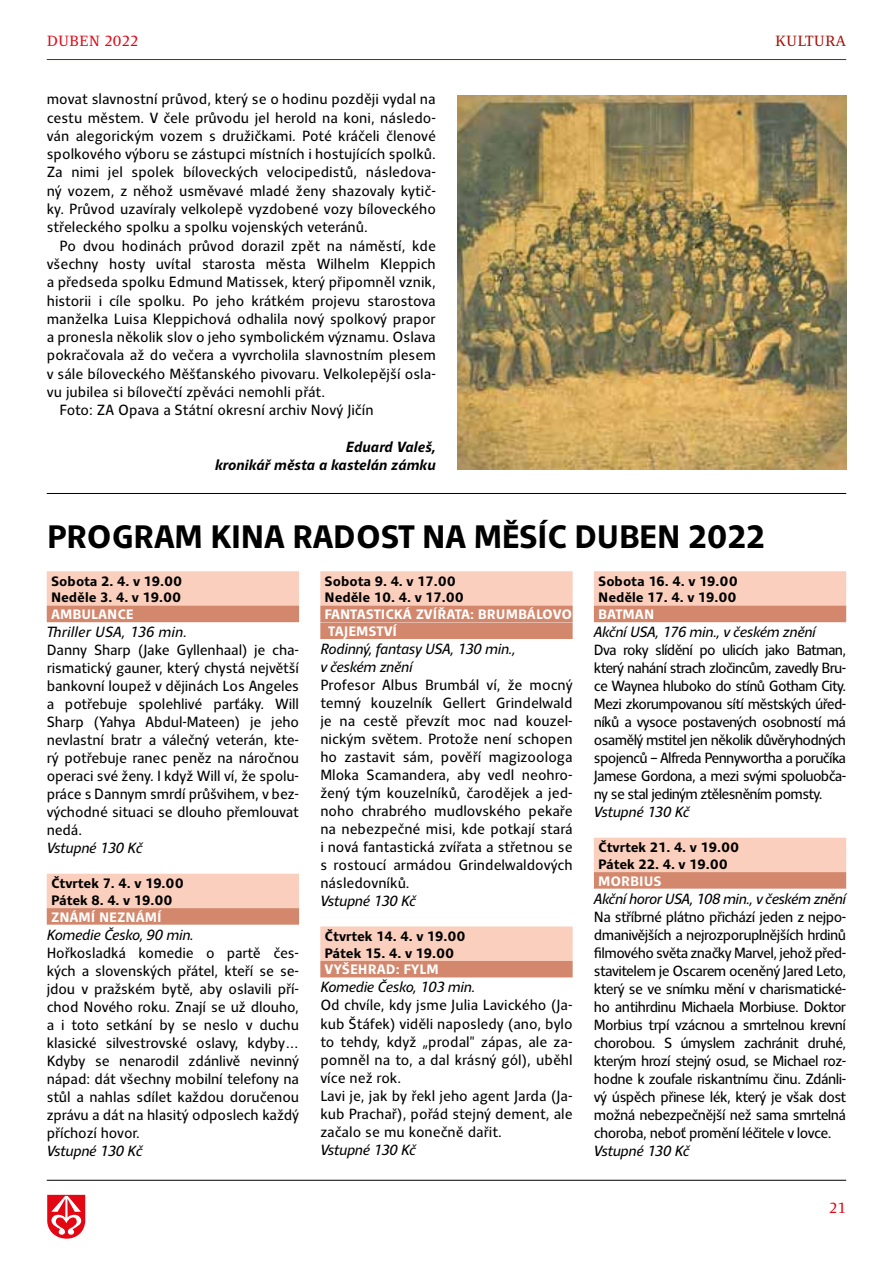
<style>
.page{position:relative;width:893px;height:1263px;background:#fff}
.page>*{position:absolute;margin:0;border:0;box-sizing:border-box;transform-origin:0 0}
.t1{font:700 33px "Clara Sans";letter-spacing:-.025em;color:#000}
.t2{font:15px/18px "Clara Sans";color:#000;text-align:justify;scale:.95 1}
.t3{font:italic 15px/18px "Clara Sans";letter-spacing:-.03em;color:#000;scale:.95 1}
.t4{font:italic 700 15px/18.3px "Clara Sans";color:#000;text-align:right;scale:.95 1}
.t5{font:italic 15px "Clara Sans";color:#000;scale:.95 1}
.t6{font:15px "Clara Serif";color:#e30613}
.t7{font:15px "Clara Serif";color:#a51008}
.t8{font:700 13.8px/16.8px "Clara Sans";color:#000}
.t9{font:700 13.8px/16.8px "Clara Sans";color:#fff}
</style>
<div class="page">
<hr style="left:47px;top:1180px;width:799px;height:1px;background:#000">
<svg style="left:47px;top:1195px;width:38px;height:44px"></svg>
<hr style="left:47px;top:59px;width:799px;height:1px;background:#a51008">
<img style="left:457px;top:95px;width:389px;height:375px">
<hr style="left:47px;top:493px;width:799px;height:1px;background:#000">
<div style="left:47px;top:571px;width:252px;height:18px;background:#facfbd"></div>
<div style="left:47px;top:588px;width:252px;height:18px;background:#facfbd"></div>
<div style="left:47px;top:606px;width:252px;height:16px;background:#d3876c"></div>
<div style="left:47px;top:874px;width:252px;height:18px;background:#facfbd"></div>
<div style="left:47px;top:890px;width:252px;height:18px;background:#facfbd"></div>
<div style="left:47px;top:908px;width:252px;height:17px;background:#d3876c"></div>
<div style="left:320px;top:571px;width:253px;height:18px;background:#facfbd"></div>
<div style="left:320px;top:588px;width:253px;height:18px;background:#facfbd"></div>
<div style="left:320px;top:606px;width:253px;height:16px;background:#d3876c"></div>
<div style="left:320px;top:622px;width:253px;height:17px;background:#d3876c"></div>
<div style="left:320px;top:926px;width:253px;height:18px;background:#facfbd"></div>
<div style="left:320px;top:943px;width:253px;height:18px;background:#facfbd"></div>
<div style="left:320px;top:961px;width:253px;height:16px;background:#d3876c"></div>
<div style="left:594px;top:571px;width:252px;height:18px;background:#facfbd"></div>
<div style="left:594px;top:588px;width:252px;height:18px;background:#facfbd"></div>
<div style="left:594px;top:606px;width:252px;height:16px;background:#d3876c"></div>
<div style="left:594px;top:838px;width:252px;height:18px;background:#facfbd"></div>
<div style="left:594px;top:854px;width:252px;height:18px;background:#facfbd"></div>
<div style="left:594px;top:872px;width:252px;height:17px;background:#d3876c"></div>
<p class="t6" style="left:47px;top:33px;width:93px">DUBEN 2022</p>
<p class="t2" style="left:47px;top:90px;width:411px">movat slavnostní průvod, který se o hodinu později vydal na cestu městem. V čele průvodu jel herold na koni, následo&shy;ván alegorickým vozem s družičkami. Poté kráčeli členové spolkového výboru se zástupci místních i hostujících spolků.<br>Za nimi jel spolek bíloveckých velocipedistů, následova&shy;ný vozem, z něhož usměvavé mladé ženy shazovaly kytič&shy;ky. Průvod uzavíraly velkolepě vyzdobené vozy bíloveckého střeleckého spolku a spolku vojenských veteránů.</p>
<p class="t2" style="left:60px;top:237px;width:398px">Po dvou hodinách průvod dorazil zpět na náměstí, kde</p>
<p class="t2" style="left:47px;top:255px;width:411px">všechny hosty uvítal starosta města Wilhelm Kleppich</p>
<p class="t2" style="left:47px;top:273px;width:411px">a předseda spolku Edmund Matissek, který připomněl vznik,</p>
<p class="t2" style="left:47px;top:292px;width:411px">historii i cíle spolku. Po jeho krátkém projevu starostova</p>
<p class="t2" style="left:47px;top:310px;width:411px">manželka Luisa Kleppichová odhalila nový spolkový prapor</p>
<p class="t2" style="left:47px;top:328px;width:411px">a pronesla několik slov o jeho symbolickém významu. Oslava</p>
<p class="t2" style="left:47px;top:347px;width:411px">pokračovala až do večera a vyvrcholila slavnostním plesem</p>
<p class="t2" style="left:47px;top:365px;width:411px">v sále bíloveckého Měšťanského pivovaru. Velkolepější osla-</p>
<p class="t2" style="left:47px;top:383px;width:294px">vu jubilea si bílovečtí zpěváci nemohli přát.</p>
<p class="t2" style="left:60px;top:401px;width:332px">Foto: ZA Opava a Státní okresní archiv Nový Jičín</p>
<p class="t4" style="left:215px;top:438px;width:234px">Eduard Valeš,<br>kronikář města a kastelán zámku</p>
<p class="t7" style="left:775px;top:33px;width:72px">KULTURA</p>
<h1 class="t1" style="left:47px;top:518px;width:720px">PROGRAM KINA RADOST NA MĚSÍC DUBEN 2022</h1>
<p class="t8" style="left:51px;top:573px;width:133px">Sobota 2. 4. v 19.00<br>Neděle 3. 4. v 19.00</p>
<p class="t9" style="left:51px;top:606px;width:84px">AMBULANCE</p>
<p class="t5" style="left:47px;top:624px;width:149px">Thriller USA, 136 min.</p>
<p class="t2" style="left:47px;top:641px;width:267px">Danny Sharp (Jake Gyllenhaal) je cha&shy;rismatický gauner, který chystá největší bankovní loupež v dějinách Los Angeles a potřebuje spolehlivé parťáky. Will Sharp (Yahya Abdul-Mateen) je jeho nevlastní bratr a válečný veterán, kte&shy;rý potřebuje ranec peněz na náročnou operaci své ženy. I když Will ví, že spolu&shy;práce s Dannym smrdí průšvihem, v bez&shy;východné situaci se dlouho přemlouvat nedá.</p>
<p class="t3" style="left:47px;top:839px;width:102px">Vstupné 130 Kč</p>
<p class="t8" style="left:51px;top:875px;width:134px">Čtvrtek 7. 4. v 19.00<br>Pátek 8. 4. v 19.00</p>
<p class="t9" style="left:51px;top:909px;width:112px">ZNÁMÍ NEZNÁMÍ</p>
<p class="t3" style="left:47px;top:926px;width:156px">Komedie Česko, 90 min.</p>
<p class="t2" style="left:47px;top:944px;width:267px">Hořkosladká komedie o partě čes&shy;kých a slovenských přátel, kteří se se&shy;jdou v pražském bytě, aby oslavili pří&shy;chod Nového roku. Znají se už dlouho, a i toto setkání by se neslo v duchu klasické silvestrovské oslavy, kdyby… Kdyby se nenarodil zdánlivě nevinný nápad: dát všechny mobilní telefony na stůl a nahlas sdílet každou doručenou zprávu a dát na hlasitý odposlech každý příchozí hovor.</p>
<p class="t3" style="left:47px;top:1142px;width:102px">Vstupné 130 Kč</p>
<p class="t8" style="left:325px;top:573px;width:141px">Sobota 9. 4. v 17.00<br>Neděle 10. 4. v 17.00</p>
<p class="t9" style="left:325px;top:606px;width:249px">FANTASTICKÁ ZVÍŘATA: BRUMBÁLOVO<br>TAJEMSTVÍ</p>
<p class="t3" style="left:320px;top:640px;width:207px">Rodinný, fantasy USA, 130 min., v českém znění</p>
<p class="t2" style="left:320px;top:676px;width:267px">Profesor Albus Brumbál ví, že mocný temný kouzelník Gellert Grindelwald je na cestě převzít moc nad kouzel&shy;nickým světem. Protože není schopen ho zastavit sám, pověří magizoologa Mloka Scamandera, aby vedl neohro&shy;žený tým kouzelníků, čarodějek a jed&shy;noho chrabrého mudlovského pekaře na nebezpečné misi, kde potkají stará i nová fantastická zvířata a střetnou se s rostoucí armádou Grindelwaldových následovníků.</p>
<p class="t3" style="left:320px;top:892px;width:102px">Vstupné 130 Kč</p>
<p class="t8" style="left:325px;top:928px;width:143px">Čtvrtek 14. 4. v 19.00<br>Pátek 15. 4. v 19.00</p>
<p class="t9" style="left:325px;top:961px;width:116px">VYŠEHRAD: FYLM</p>
<p class="t3" style="left:320px;top:979px;width:165px">Komedie Česko, 103 min.</p>
<p class="t2" style="left:320px;top:997px;width:267px;text-align:left">Od chvíle, kdy jsme Julia Lavického (Ja&shy;kub Štáfek) viděli naposledy (ano, bylo to tehdy, když „prodal" zápas, ale za&shy;pomněl na to, a dal krásný gól), uběhl více než rok.<br>Lavi je, jak by řekl jeho agent Jarda (Ja&shy;kub Prachař), pořád stejný dement, ale začalo se mu konečně dařit.</p>
<p class="t3" style="left:320px;top:1141px;width:102px">Vstupné 130 Kč</p>
<p class="t8" style="left:598px;top:573px;width:141px">Sobota 16. 4. v 19.00<br>Neděle 17. 4. v 19.00</p>
<p class="t9" style="left:598px;top:606px;width:58px">BATMAN</p>
<p class="t3" style="left:594px;top:623px;width:235px">Akční USA, 176 min., v českém znění</p>
<p class="t2" style="left:594px;top:641px;width:267px">Dva roky slídění po ulicích jako Batman, který nahání strach zločincům, zavedly Bru&shy;ce Waynea hluboko do stínů Gotham City.<br>Mezi zkorumpovanou sítí městských úřed&shy;níků a vysoce postavených osobností má osamělý mstitel jen několik důvěryhodných spojenců – Alfreda Pennywortha a poručíka Jamese Gordona, a mezi svými spoluobča&shy;ny se stal jediným ztělesněním pomsty.</p>
<p class="t3" style="left:594px;top:803px;width:102px">Vstupné 130 Kč</p>
<p class="t8" style="left:598px;top:839px;width:143px">Čtvrtek 21. 4. v 19.00<br>Pátek 22. 4. v 19.00</p>
<p class="t9" style="left:598px;top:873px;width:65px">MORBIUS</p>
<p class="t3" style="left:594px;top:890px;width:267px">Akční horor USA, 108 min., v českém znění</p>
<p class="t2" style="left:594px;top:908px;width:267px">Na stříbrné plátno přichází jeden z nejpo&shy;dmanivějších a nejrozporuplnějších hrdinů filmového světa značky Marvel, jehož před&shy;stavitelem je Oscarem oceněný Jared Leto, který se ve snímku mění v charismatické&shy;ho antihrdinu Michaela Morbiuse. Doktor Morbius trpí vzácnou a smrtelnou krevní chorobou. S úmyslem zachránit druhé, kterým hrozí stejný osud, se Michael roz&shy;hodne k zoufale riskantnímu činu. Zdánli&shy;vý úspěch přinese lék, který je však dost možná nebezpečnější než sama smrtelná choroba, neboť promění léčitele v lovce.</p>
<p class="t3" style="left:594px;top:1142px;width:102px">Vstupné 130 Kč</p>
<p class="t6" style="left:829px;top:1199px;width:19px">21</p>
</div>
